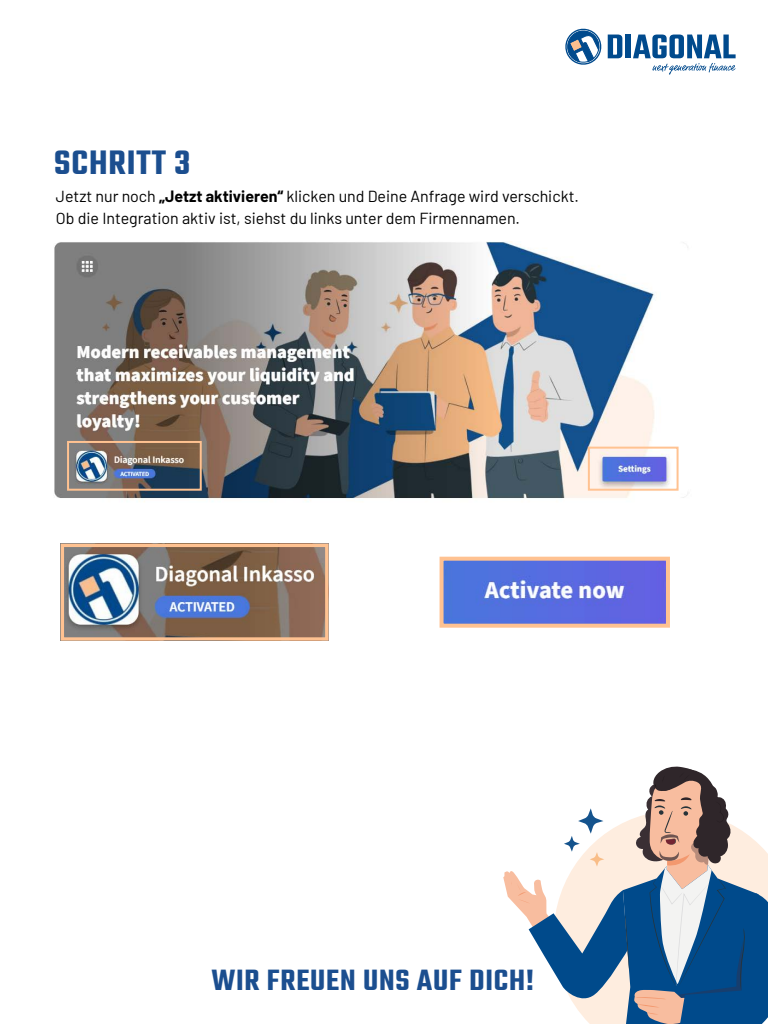
<style>
.page{position:relative;width:768px;height:1024px;background:#fff}
.page>*{position:absolute;margin:0;border:0;box-sizing:border-box;transform-origin:0 0}
.t1{font:600 37px "Teko";letter-spacing:.025em;color:#1b4e8f}
.t2{font:600 32px "Teko";letter-spacing:.025em;color:#1b4e8f}
.t3{font:16px/22px "Barlow";color:#000}
.s1{font-weight:700}
</style>
<div class="page">
<div style="left:626px;top:35px;width:5px;height:23px;background:#004a8d"></div>
<svg style="left:565px;top:28px;width:57px;height:37px"></svg>
<svg style="left:633px;top:35px;width:103px;height:40px"></svg>
<svg style="left:503px;top:766px;width:265px;height:258px"></svg>
<img style="left:445px;top:562px;width:220px;height:61px">
<div style="left:440px;top:557px;width:230px;height:71px;border:4px solid #ffc291"></div>
<img style="left:54px;top:241px;width:634px;height:261px">
<div style="left:588px;top:447px;width:91px;height:44px;border:2px solid #ffc291"></div>
<div style="left:67px;top:441px;width:135px;height:50px;border:2px solid #ffc291"></div>
<img style="left:65px;top:548px;width:259px;height:89px">
<div style="left:61px;top:544px;width:267px;height:97px;border:3px solid #ffc291"></div>
<h1 class="t1" style="left:54px;top:140px;width:138px">SCHRITT 3</h1>
<p class="t3" style="left:56px;top:184px;width:525px">Jetzt nur noch <span class="s1">„Jetzt aktivieren“</span> klicken und Deine Anfrage wird verschickt.<br>Ob die Integration aktiv ist, siehst du links unter dem Firmennamen.</p>
<h2 class="t2" style="left:211px;top:961px;width:324px">WIR FREUEN UNS AUF DICH!</h2>
</div>
